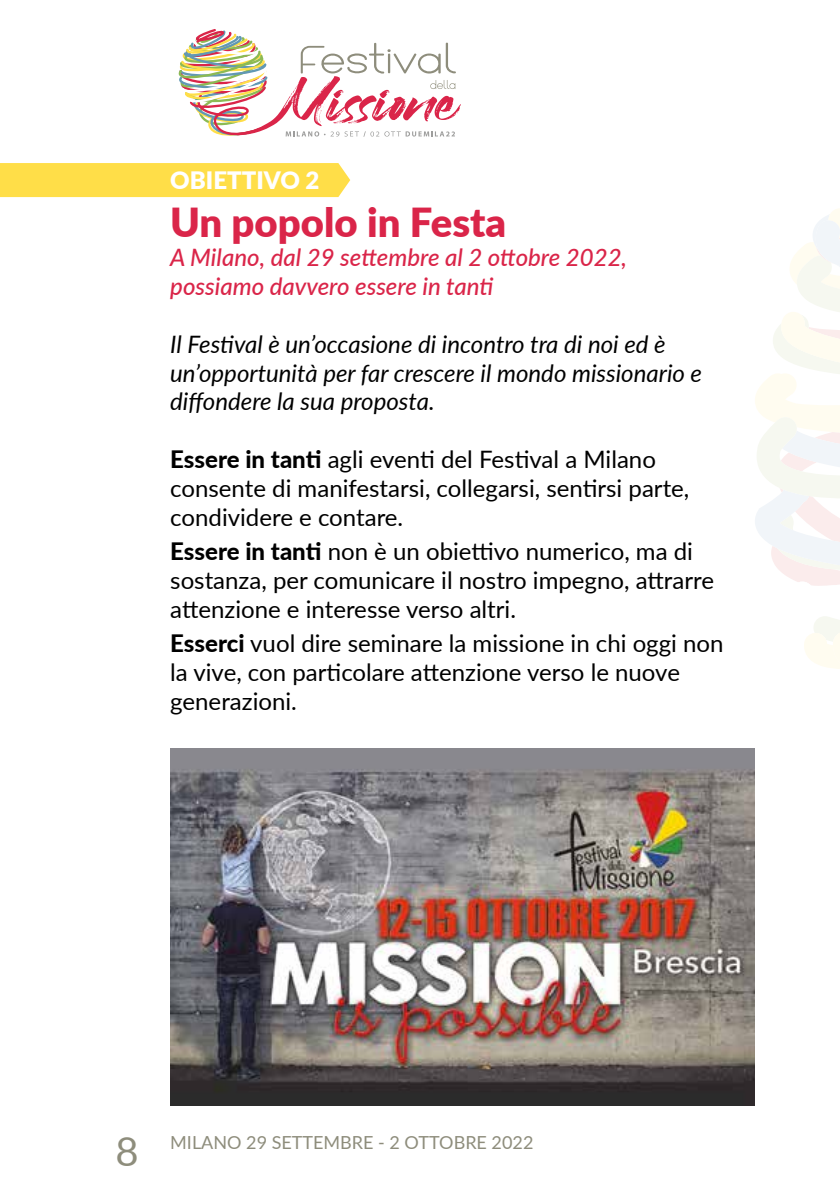
<style>
.page{position:relative;width:840px;height:1191px;background:#fff}
.page>*{position:absolute;margin:0;border:0;box-sizing:border-box;transform-origin:0 0}
.t1{font:900 40px "Lato";color:#da2549}
.t2{font:40px "Lato";color:#8e8d7c}
.t3{font:24px/28.8px "Lato";color:#000}
.t4{font:italic 24px/28.8px "Lato";color:#000}
.t5{font:italic 500 24px/28.8px "Lato";color:#da2549}
.t6{font:900 24px "Lato";color:#fff}
.t7{font:18px "Lato";color:#8e8d7c}
.s1{font-weight:800}
</style>
<div class="page">
<svg style="left:178px;top:29px;width:283px;height:108px"></svg>
<svg style="left:755px;top:209px;width:84px;height:460px"></svg>
<div style="left:0;top:163px;width:350px;height:34px;background:#ffde48"></div>
<img style="left:170px;top:748px;width:584px;height:358px">
<p class="t6" style="left:170px;top:163px;width:150px">OBIETTIVO 2</p>
<h1 class="t1" style="left:170px;top:193px;width:337px">Un popolo in Festa</h1>
<p class="t5" style="left:170px;top:242px;width:458px">A Milano, dal 29 settembre al 2 ottobre 2022, possiamo davvero essere in tanti</p>
<p class="t4" style="left:170px;top:328px;width:533px">Il Festival è un’occasione di incontro tra di noi ed è un’opportunità per far crescere il mondo missionario e diffondere la sua proposta.</p>
<p class="t3" style="left:170px;top:444px;width:520px"><span class="s1">Essere in tanti</span> agli eventi del Festival a Milano consente di manifestarsi, collegarsi, sentirsi parte, condividere e contare.</p>
<p class="t3" style="left:170px;top:536px;width:545px"><span class="s1">Essere in tanti</span> non è un obiettivo numerico, ma di sostanza, per comunicare il nostro impegno, attrarre attenzione e interesse verso altri.</p>
<p class="t3" style="left:170px;top:628px;width:554px"><span class="s1">Esserci</span> vuol dire seminare la missione in chi oggi non la vive, con particolare attenzione verso le nuove generazioni.</p>
<h1 class="t2" style="left:115px;top:1123px;width:25px">8</h1>
<p class="t7" style="left:170px;top:1129px;width:364px">MILANO 29 SETTEMBRE - 2 OTTOBRE 2022</p>
</div>
